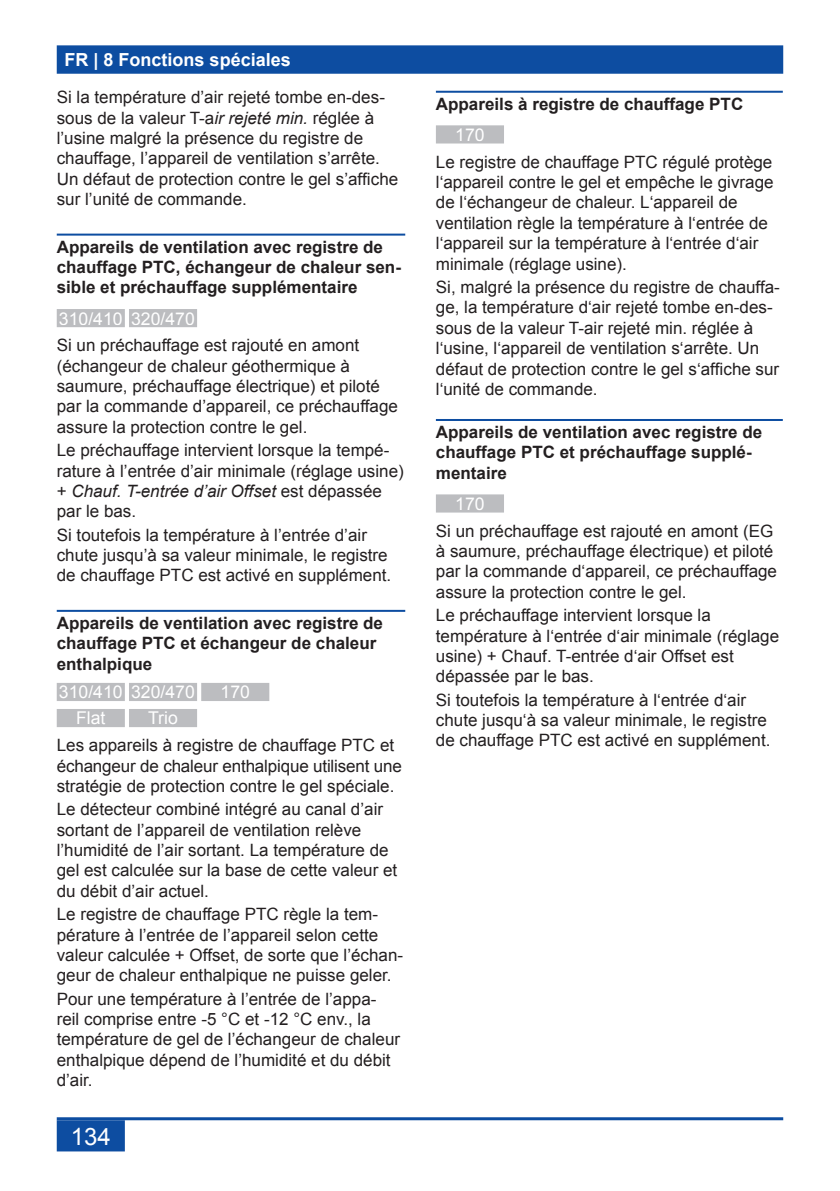
<style>
.page{position:relative;width:840px;height:1191px;background:#fff}
.page>*{position:absolute;margin:0;border:0;box-sizing:border-box;transform-origin:0 0}
.t1{font:24px "Arial";color:#fff}
.t2{font:700 18px "Arial";color:#fff}
.t3{font:17.6px "Arial";color:#fff}
.Grundtext{font:17px/20.4px "Arial";color:#231f20}
.Überschrift_03{font:700 17px/20.4px "Arial";color:#231f20}
.s1{font-style:italic}
</style>
<div class="page">
<div style="left:58px;top:46px;width:723px;height:27px;background:#0d4da1"></div>
<div style="left:57px;top:45px;width:725px;height:29px;border:2px solid #0d4da1"></div>
<div style="left:58px;top:1121px;width:66px;height:29px;background:#0d4da1"></div>
<div style="left:57px;top:1120px;width:68px;height:31px;border:2px solid #0d4da1"></div>
<hr style="left:57px;top:1117px;width:725px;height:3px;background:#0d4da1">
<hr style="left:57px;top:234px;width:348px;height:2px;background:#0d4da1">
<hr style="left:57px;top:610px;width:348px;height:2px;background:#0d4da1">
<div style="left:58px;top:310px;width:66px;height:16px;background:#bcbdc0"></div>
<div style="left:57px;top:309px;width:68px;height:18px;border:2px solid #bcbdc0"></div>
<div style="left:130px;top:310px;width:66px;height:16px;background:#bcbdc0"></div>
<div style="left:129px;top:309px;width:68px;height:18px;border:2px solid #bcbdc0"></div>
<div style="left:58px;top:684px;width:66px;height:16px;background:#bcbdc0"></div>
<div style="left:57px;top:683px;width:68px;height:18px;border:2px solid #bcbdc0"></div>
<div style="left:130px;top:684px;width:66px;height:16px;background:#bcbdc0"></div>
<div style="left:129px;top:683px;width:68px;height:18px;border:2px solid #bcbdc0"></div>
<div style="left:202px;top:684px;width:66px;height:16px;background:#bcbdc0"></div>
<div style="left:201px;top:683px;width:68px;height:18px;border:2px solid #bcbdc0"></div>
<div style="left:58px;top:710px;width:66px;height:16px;background:#bcbdc0"></div>
<div style="left:57px;top:709px;width:68px;height:18px;border:2px solid #bcbdc0"></div>
<div style="left:130px;top:710px;width:66px;height:16px;background:#bcbdc0"></div>
<div style="left:129px;top:709px;width:68px;height:18px;border:2px solid #bcbdc0"></div>
<hr style="left:435px;top:91px;width:347px;height:2px;background:#0d4da1">
<hr style="left:435px;top:419px;width:347px;height:2px;background:#0d4da1">
<div style="left:436px;top:126px;width:66px;height:16px;background:#bcbdc0"></div>
<div style="left:435px;top:125px;width:68px;height:18px;border:2px solid #bcbdc0"></div>
<div style="left:436px;top:495px;width:66px;height:16px;background:#bcbdc0"></div>
<div style="left:435px;top:494px;width:68px;height:18px;border:2px solid #bcbdc0"></div>
<p class="t2" style="left:64px;top:48px;width:228px">FR | 8 Fonctions spéciales</p>
<p class="Grundtext" style="left:57px;top:87px;width:343px">Si la température d’air rejeté tombe en-des&shy;sous de la valeur T-a<span class="s1">ir rejeté min.</span> réglée à l’usine malgré la présence du registre de chauffage, l’appareil de ventilation s’arrête.<br>Un défaut de protection contre le gel s’affiche sur l’unité de commande.</p>
<p class="Überschrift_03" style="left:57px;top:237px;width:345px">Appareils de ventilation avec registre de chauffage PTC, échangeur de chaleur sen&shy;sible et préchauffage supplémentaire</p>
<p class="t3" style="left:59px;top:307px;width:65px">310/410</p>
<p class="t3" style="left:131px;top:307px;width:65px">320/470</p>
<p class="Grundtext" style="left:57px;top:335px;width:342px">Si un préchauffage est rajouté en amont (échangeur de chaleur géothermique à saumure, préchauffage électrique) et piloté par la commande d’appareil, ce préchauffage assure la protection contre le gel.</p>
<p class="Grundtext" style="left:57px;top:440px;width:348px">Le préchauffage intervient lorsque la tempé&shy;rature à l’entrée d’air minimale (réglage usine) + <span class="s1">Chauf. T-entrée d’air Offset</span> est dépassée par le bas.</p>
<p class="Grundtext" style="left:57px;top:524px;width:336px">Si toutefois la température à l’entrée d’air chute jusqu’à sa valeur minimale, le registre de chauffage PTC est activé en supplément.</p>
<p class="Überschrift_03" style="left:57px;top:613px;width:327px">Appareils de ventilation avec registre de chauffage PTC et échangeur de chaleur enthalpique</p>
<p class="t3" style="left:59px;top:680px;width:65px">310/410</p>
<p class="t3" style="left:131px;top:680px;width:65px">320/470</p>
<p class="t3" style="left:220px;top:680px;width:31px">170</p>
<p class="t3" style="left:76px;top:706px;width:31px">Flat</p>
<p class="t3" style="left:148px;top:706px;width:31px">Trio</p>
<p class="Grundtext" style="left:57px;top:735px;width:346px">Les appareils à registre de chauffage PTC et échangeur de chaleur enthalpique utilisent une stratégie de protection contre le gel spéciale.</p>
<p class="Grundtext" style="left:57px;top:799px;width:342px">Le détecteur combiné intégré au canal d’air sortant de l’appareil de ventilation relève l’humidité de l’air sortant. La température de gel est calculée sur la base de cette valeur et du débit d’air actuel.</p>
<p class="Grundtext" style="left:57px;top:904px;width:348px">Le registre de chauffage PTC règle la tem&shy;pérature à l’entrée de l’appareil selon cette valeur calculée + Offset, de sorte que l’échan&shy;geur de chaleur enthalpique ne puisse geler.</p>
<p class="Grundtext" style="left:57px;top:988px;width:345px">Pour une température à l’entrée de l’appa&shy;reil comprise entre -5 °C et -12 °C env., la température de gel de l’échangeur de chaleur enthalpique dépend de l’humidité et du débit d’air.</p>
<h1 class="t1" style="left:71px;top:1120px;width:42px">134</h1>
<p class="Überschrift_03" style="left:435px;top:94px;width:309px">Appareils à registre de chauffage PTC</p>
<p class="t3" style="left:455px;top:123px;width:31px">170</p>
<p class="Grundtext" style="left:435px;top:152px;width:339px">Le registre de chauffage PTC régulé protège l‘appareil contre le gel et empêche le givrage de l‘échangeur de chaleur. L‘appareil de ventilation règle la température à l‘entrée de l‘appareil sur la température à l‘entrée d‘air minimale (réglage usine).</p>
<p class="Grundtext" style="left:435px;top:277px;width:345px">Si, malgré la présence du registre de chauffa&shy;ge, la température d‘air rejeté tombe en-des&shy;sous de la valeur T-air rejeté min. réglée à l‘usine, l‘appareil de ventilation s‘arrête. Un défaut de protection contre le gel s‘affiche sur l‘unité de commande.</p>
<p class="Überschrift_03" style="left:435px;top:422px;width:327px">Appareils de ventilation avec registre de chauffage PTC et préchauffage supplé&shy;mentaire</p>
<p class="t3" style="left:455px;top:492px;width:31px">170</p>
<p class="Grundtext" style="left:435px;top:520px;width:342px">Si un préchauffage est rajouté en amont (EG à saumure, préchauffage électrique) et piloté par la commande d‘appareil, ce préchauffage assure la protection contre le gel.</p>
<p class="Grundtext" style="left:435px;top:605px;width:344px">Le préchauffage intervient lorsque la température à l‘entrée d‘air minimale (réglage usine) + Chauf. T-entrée d‘air Offset est dépassée par le bas.</p>
<p class="Grundtext" style="left:435px;top:689px;width:336px">Si toutefois la température à l‘entrée d‘air chute jusqu‘à sa valeur minimale, le registre de chauffage PTC est activé en supplément.</p>
</div>
